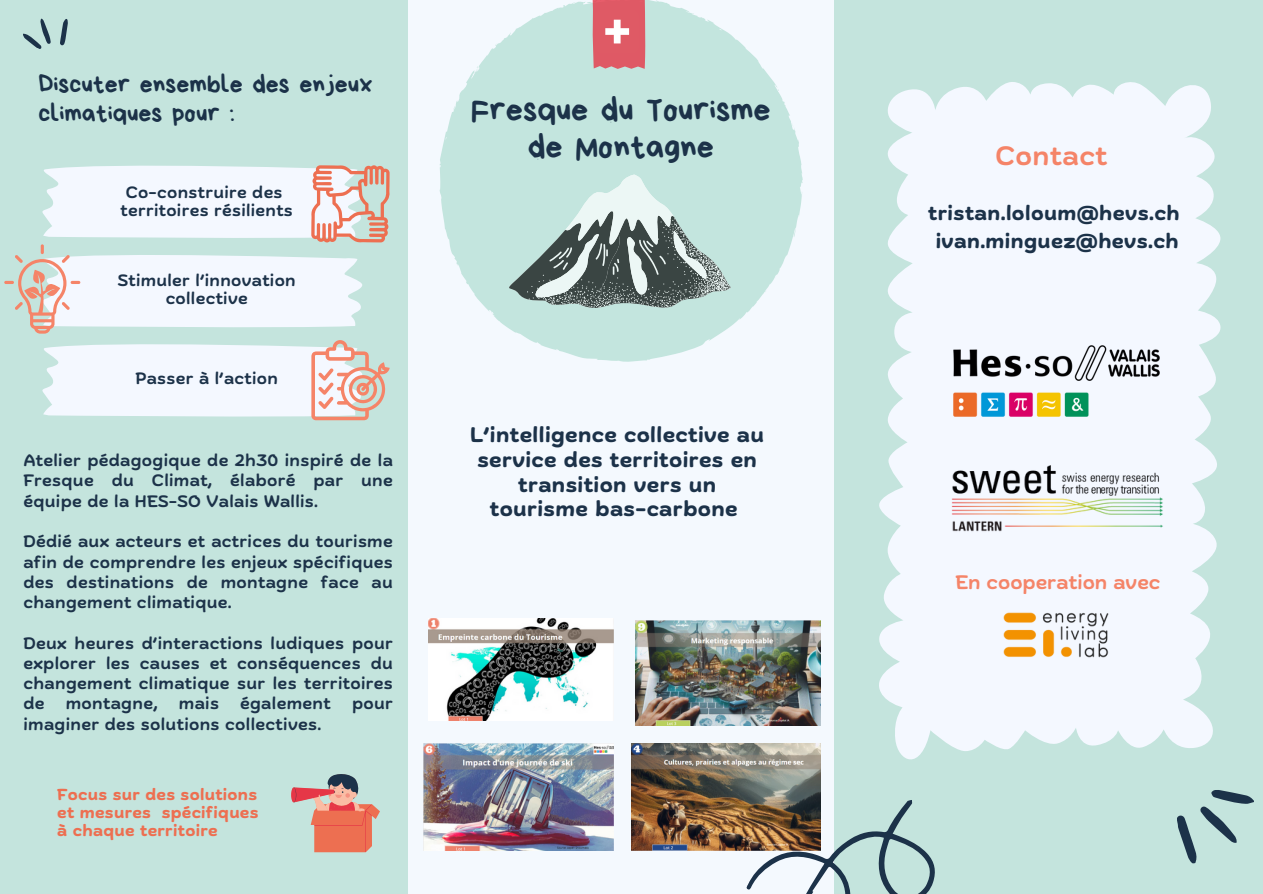
<style>
.page{position:relative;width:1263px;height:894px;background:#fff}
.page>*{position:absolute;margin:0;border:0;box-sizing:border-box;transform-origin:0 0}
.t1{font:33.9px/37.2px "Bryndan Write";color:#1c3249;text-align:center}
.t2{font:600 26.55px "Biski";letter-spacing:.015em;color:#f58468}
.t3{font:25.8px/28.8px "Bryndan Write";color:#1c3249}
.t4{font:700 20.85px/24.6px "Biski";letter-spacing:.015em;color:#1c3249;text-align:center}
.t5{font:700 20.1px/28px "Biski";letter-spacing:.015em;color:#1c3249;text-align:center}
.t6{font:600 19.5px "Biski";color:#f58468}
.t7{font:600 16.5px/20.2px "Biski";letter-spacing:.015em;color:#1c3249;text-align:justify}
.t8{font:600 16.35px/18px "Biski";letter-spacing:.015em;color:#1c3249;text-align:center}
.t9{font:700 15.9px/18px "Biski";letter-spacing:.015em;color:#ed6f51;text-align:justify}
</style>
<div class="page">
<div style="left:0;top:0;width:1263px;height:893px;background:#c4e4dd"></div>
<div style="left:408px;top:0;width:426px;height:893px;background:#f4f9fe"></div>
<svg style="left:439px;top:0;width:364px;height:362px;fill:#c3e5de"></svg>
<svg style="left:449px;top:169px;width:344px;height:147px;background:#c9e7e2"></svg>
<svg style="left:879px;top:82px;width:342px;height:669px;fill:#f4f8ff"></svg>
<div style="left:968px;top:152px;width:151px;height:522px;background:#f4f8ff"></div>
<svg style="left:1177px;top:790px;width:77px;height:74px"></svg>
<svg style="left:721px;top:749px;width:244px;height:144px"></svg>
<svg style="left:291px;top:774px;width:89px;height:78px"></svg>
<svg style="left:23px;top:18px;width:45px;height:31px"></svg>
<svg style="left:508px;top:174px;width:223px;height:134px"></svg>
<svg style="left:4px;top:165px;width:386px;height:168px"></svg>
<svg style="left:42px;top:340px;width:348px;height:80px"></svg>
<svg style="left:592px;top:0;width:53px;height:69px;background:#e06b75"></svg>
<img style="left:993px;top:596px;width:127px;height:77px">
<img style="left:946px;top:461px;width:223px;height:75px">
<img style="left:953px;top:345px;width:206px;height:71px">
<img style="left:428px;top:618px;width:186px;height:102px">
<img style="left:424px;top:743px;width:190px;height:107px">
<img style="left:635px;top:620px;width:186px;height:105px">
<img style="left:631px;top:743px;width:189px;height:107px">
<p class="t3" style="left:39px;top:70px;width:336px">Discuter ensemble des enjeux climatiques pour :</p>
<p class="t8" style="left:126px;top:185px;width:158px">Co-construire des</p>
<p class="t8" style="left:121px;top:203px;width:174px">territoires résilients</p>
<p class="t8" style="left:118px;top:273px;width:180px">Stimuler l’innovation collective</p>
<p class="t8" style="left:136px;top:371px;width:144px">Passer à l’action</p>
<p class="t7" style="left:23px;top:452px;width:371px">Atelier pédagogique de 2h30 inspiré de la Fresque du Climat, élaboré par une équipe de la HES-SO Valais Wallis.</p>
<p class="t7" style="left:23px;top:533px;width:371px">Dédié aux acteurs et actrices du tourisme afin de comprendre les enjeux spécifiques des destinations de montagne face au changement climatique.</p>
<p class="t7" style="left:23px;top:634px;width:371px">Deux heures d’interactions ludiques pour explorer les causes et conséquences du changement climatique sur les territoires de</p>
<p class="t7" style="left:66px;top:695px;width:94px">montagne,</p>
<p class="t7" style="left:179px;top:695px;width:42px">mais</p>
<p class="t7" style="left:240px;top:695px;width:92px">également</p>
<p class="t7" style="left:352px;top:695px;width:42px">pour</p>
<p class="t7" style="left:23px;top:715px;width:299px">imaginer des solutions collectives.</p>
<p class="t9" style="left:57px;top:787px;width:203px">Focus sur des solutions et mesures spécifiques à chaque territoire</p>
<p class="t1" style="left:471px;top:91px;width:301px">Fresque du Tourisme de Montagne</p>
<p class="t4" style="left:470px;top:424px;width:295px">L’intelligence collective au service des territoires en transition vers un tourisme bas-carbone</p>
<p class="t2" style="left:995px;top:145px;width:114px">Contact</p>
<p class="t5" style="left:928px;top:201px;width:253px">tristan.loloum@hevs.ch ivan.minguez@hevs.ch</p>
<h3 class="t6" style="left:955px;top:573px;width:207px">En cooperation avec</h3>
</div>
